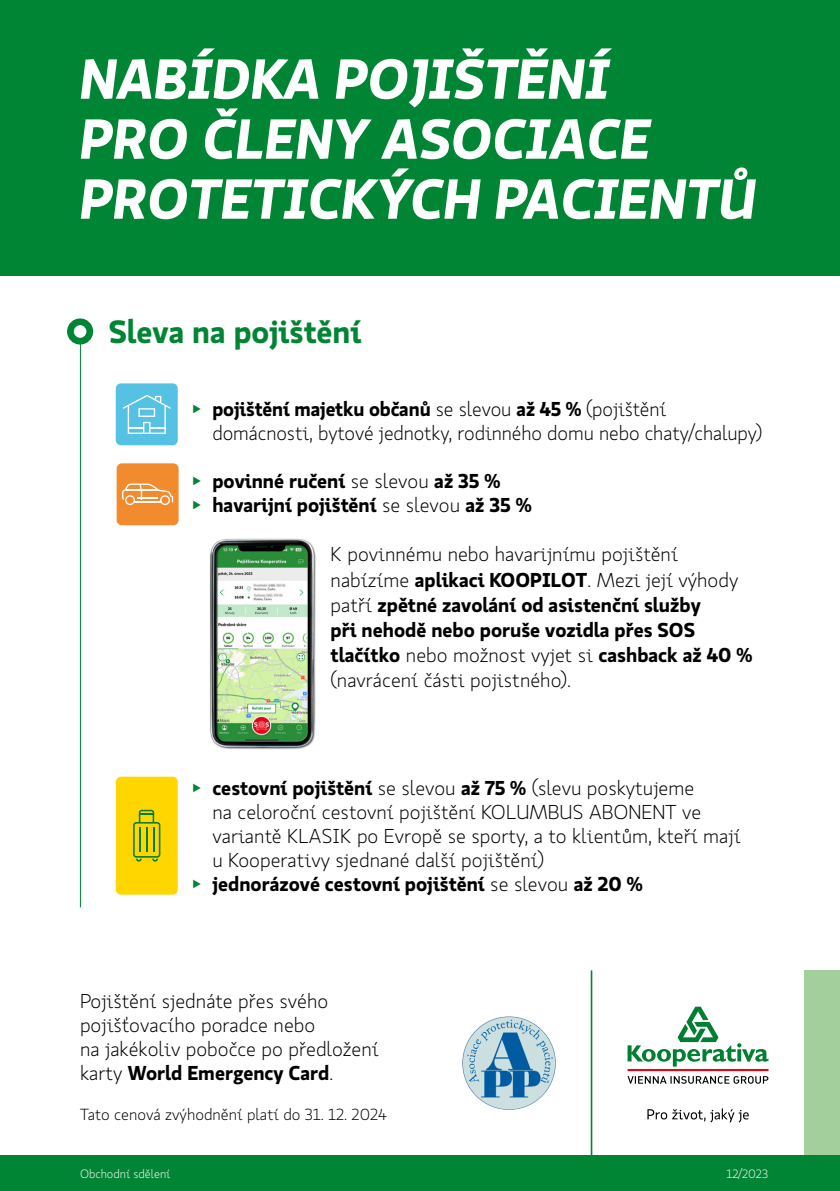
<style>
.page{position:relative;width:840px;height:1191px;background:#fff}
.page>*{position:absolute;margin:0;border:0;box-sizing:border-box;transform-origin:0 0}
.t1{font:italic 700 56px/60px "Koop Pro";color:#fff}
.t2{font:700 32px "Koop Pro";color:#008534}
.t3{font:300 20px/25.2px "Koop Pro";color:#000}
.t4{font:700 20px/24px "Koop Pro";color:#000}
.t5{font:300 16px "Koop Pro";color:#000}
.t6{font:300 12px "Koop Pro";color:#fff}
.s1{font-weight:700;color:#008534}
.s2{font-weight:700}
.s3{color:#008534}
.s4{font-weight:300}
</style>
<div class="page">
<div style="left:0;top:0;width:839px;height:275px;background:#008534"></div>
<svg style="left:627px;top:1006px;width:141px;height:60px"></svg>
<svg style="left:647px;top:1108px;width:101px;height:14px"></svg>
<hr style="left:627px;top:1069px;width:141px;height:2px;background:#e30613">
<svg style="left:627px;top:1076px;width:141px;height:7px"></svg>
<img style="left:462px;top:1016px;width:94px;height:94px">
<div style="left:804px;top:970px;width:35px;height:185px;background:#a2cf9c"></div>
<div style="left:0;top:1155px;width:839px;height:36px;background:#008534"></div>
<div style="left:67px;top:318px;width:26px;height:26px;border:7px solid #008534;border-radius:50%"></div>
<hr style="left:80px;top:341px;width:1px;height:566px;background:#008534">
<div style="left:116px;top:383px;width:62px;height:62px;background:#55c2e4;border-radius:5px"></div>
<svg style="left:122px;top:395px;width:49px;height:39px"></svg>
<div style="left:117px;top:463px;width:61px;height:62px;background:#f28b2d;border-radius:5px"></div>
<svg style="left:122px;top:483px;width:51px;height:22px"></svg>
<div style="left:116px;top:776px;width:62px;height:118px;background:#ffd600;border-radius:5px"></div>
<svg style="left:133px;top:809px;width:27px;height:52px"></svg>
<img style="left:210px;top:538px;width:106px;height:212px">
<hr style="left:590px;top:970px;width:2px;height:197px;background:#008534">
<h1 class="t1" style="left:80px;top:47px;width:677px">NABÍDKA POJIŠTĚNÍ<br>PRO ČLENY ASOCIACE<br>PROTETICKÝCH PACIENTŮ</h1>
<h2 class="t2" style="left:109px;top:308px;width:254px">Sleva na pojištění</h2>
<p class="t3" style="left:212px;top:397px;width:551px;line-height:24px;text-indent:-20px"><span class="s1">▶</span> <span class="s2">pojištění majetku občanů</span> se slevou <span class="s2">až 45 %</span> (pojištění domácnosti, bytové jednotky, rodinného domu nebo chaty/chalupy)</p>
<p class="t4" style="left:192px;top:468px;width:341px"><span class="s3">▶</span> povinné ručení <span class="s4">se slevou</span> až 35 %<br><span class="s3">▶</span> havarijní pojištění <span class="s4">se slevou</span> až 35 %</p>
<p class="t3" style="left:330px;top:541px;width:423px">K povinnému nebo havarijnímu pojištění nabízíme <span class="s2">aplikaci KOOPILOT</span>. Mezi její výhody patří <span class="s2">zpětné zavolání od asistenční služby<br>při nehodě nebo poruše vozidla přes SOS tlačítko</span> nebo možnost vyjet si <span class="s2">cashback až 40 % </span>(navrácení části pojistného).</p>
<p class="t3" style="left:192px;top:775px;width:503px"><span class="s1">▶</span> <span class="s2">cestovní pojištění</span> se slevou <span class="s2">až 75 %</span> (slevu poskytujeme</p>
<p class="t3" style="left:212px;top:799px;width:490px">na celoroční cestovní pojištění KOLUMBUS ABONENT ve</p>
<p class="t3" style="left:212px;top:823px;width:529px">variantě KLASIK po Evropě se sporty, a to klientům, kteří mají</p>
<p class="t3" style="left:212px;top:847px;width:333px">u Kooperativy sjednané další pojištění)</p>
<p class="t4" style="left:192px;top:871px;width:452px"><span class="s3">▶</span> jednorázové cestovní pojištění <span class="s4">se slevou</span> až 20 %</p>
<p class="t3" style="left:80px;top:989px;width:300px;line-height:24px">Pojištění sjednáte přes svého pojišťovacího poradce nebo<br>na jakékoliv pobočce po předložení karty <span class="s2">World Emergency Card</span>.</p>
<p class="t5" style="left:80px;top:1103px;width:308px">Tato cenová zvýhodnění platí do 31. 12. 2024</p>
<p class="t6" style="left:80px;top:1165px;width:92px">Obchodní sdělení</p>
<p class="t6" style="left:726px;top:1165px;width:43px">12/2023</p>
</div>
